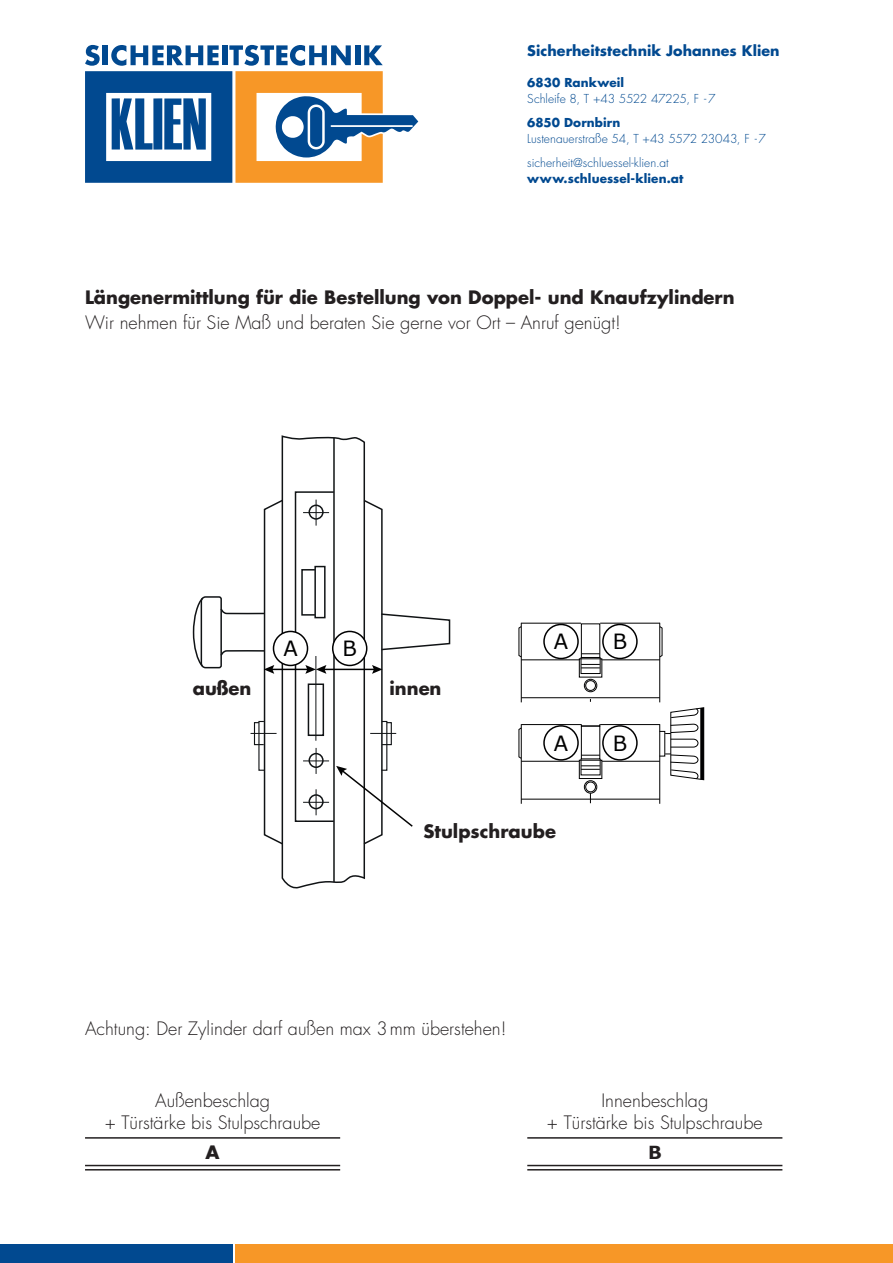
<style>
.page{position:relative;width:893px;height:1263px;background:#fff}
.page>*{position:absolute;margin:0;border:0;box-sizing:border-box;transform-origin:0 0}
.t1{font:21px "Verdana";color:#000001}
.t2{font:300 18px/21.6px "Futura";color:#231f20;text-align:center}
.t3{font:700 18px "Futura";color:#231f20}
.t4{font:700 18px "Verdana";color:#231f20}
.t5{font:700 14.25px "Futura";letter-spacing:.005em;color:#014990}
.t6{font:300 12px/24.3px "Futura";color:#014990}
.t7{font:700 12px "Futura";letter-spacing:.005em;color:#014990}
</style>
<div class="page">
<div style="left:0;top:1244px;width:233px;height:19px;background:#014990"></div>
<div style="left:236px;top:1244px;width:657px;height:19px;background:#f79727"></div>
<svg style="left:85px;top:45px;width:333px;height:138px"></svg>
<hr style="left:521px;top:623px;width:1px;height:79px;background:#000001">
<hr style="left:659px;top:623px;width:1px;height:79px;background:#000001">
<hr style="left:521px;top:697px;width:139px;height:1px;background:#000001">
<hr style="left:521px;top:623px;width:60px;height:1px;background:#000001">
<hr style="left:600px;top:623px;width:60px;height:1px;background:#000001">
<svg style="left:659px;top:625px;width:4px;height:33px"></svg>
<svg style="left:518px;top:625px;width:4px;height:33px"></svg>
<div style="left:581px;top:623px;width:19px;height:35px;border:1px solid #000001"></div>
<div style="left:581px;top:657px;width:19px;height:17px;border:1px solid #000001"></div>
<div style="left:579px;top:658px;width:23px;height:19px;border:1px solid #000001"></div>
<svg style="left:581px;top:653px;width:19px;height:1px"></svg>
<svg style="left:581px;top:664px;width:19px;height:4px"></svg>
<hr style="left:602px;top:659px;width:58px;height:1px;background:#000001">
<hr style="left:521px;top:659px;width:58px;height:1px;background:#000001">
<div style="left:584px;top:679px;width:13px;height:13px;border:1px solid #000001;border-radius:50%"></div>
<div style="left:585px;top:680px;width:11px;height:11px;border:1px solid #000001;border-radius:50%"></div>
<hr style="left:521px;top:724px;width:1px;height:80px;background:#000001">
<hr style="left:659px;top:724px;width:1px;height:80px;background:#000001">
<hr style="left:521px;top:799px;width:139px;height:1px;background:#000001">
<hr style="left:521px;top:724px;width:60px;height:1px;background:#000001">
<hr style="left:600px;top:724px;width:60px;height:1px;background:#000001">
<svg style="left:518px;top:727px;width:4px;height:32px"></svg>
<div style="left:581px;top:726px;width:19px;height:33px;border:1px solid #000001"></div>
<svg style="left:581px;top:724px;width:19px;height:2px"></svg>
<div style="left:579px;top:760px;width:23px;height:19px;border:1px solid #000001"></div>
<svg style="left:581px;top:755px;width:19px;height:1px"></svg>
<svg style="left:581px;top:765px;width:19px;height:5px"></svg>
<hr style="left:602px;top:761px;width:58px;height:1px;background:#000001">
<hr style="left:521px;top:761px;width:58px;height:1px;background:#000001">
<div style="left:584px;top:780px;width:13px;height:13px;border:1px solid #000001;border-radius:50%"></div>
<div style="left:585px;top:782px;width:11px;height:10px;border:1px solid #000001;border-radius:50%"></div>
<div style="left:602px;top:725px;width:36px;height:36px;border:2px solid #000001;border-radius:50%"></div>
<div style="left:543px;top:725px;width:36px;height:36px;border:2px solid #000001;border-radius:50%"></div>
<svg style="left:665px;top:707px;width:40px;height:73px"></svg>
<div style="left:602px;top:624px;width:36px;height:35px;border:2px solid #000001;border-radius:50%"></div>
<div style="left:543px;top:624px;width:36px;height:35px;border:2px solid #000001;border-radius:50%"></div>
<svg style="left:192px;top:435px;width:259px;height:454px"></svg>
<hr style="left:85px;top:1137px;width:255px;height:2px;background:#231f20">
<hr style="left:85px;top:1165px;width:255px;height:1px;background:#231f20">
<hr style="left:85px;top:1169px;width:255px;height:1px;background:#231f20">
<hr style="left:527px;top:1137px;width:255px;height:2px;background:#231f20">
<hr style="left:527px;top:1165px;width:255px;height:1px;background:#231f20">
<hr style="left:527px;top:1169px;width:255px;height:1px;background:#231f20">
<p class="t5" style="left:527px;top:42px;width:254px">Sicherheitstechnik Johannes Klien</p>
<p class="t7" style="left:527px;top:75px;width:98px">6830 Rankweil</p>
<p class="t6" style="left:527px;top:87px;width:190px">Schleife 8, T +43 5522 47225, F -7</p>
<p class="t7" style="left:527px;top:115px;width:95px">6850 Dornbirn</p>
<p class="t6" style="left:527px;top:127px;width:240px">Lustenauerstraße 54, T +43 5572 23043, F -7 sicherheit@schluessel-klien.at</p>
<p class="t7" style="left:527px;top:170px;width:158px">www.schluessel-klien.at</p>
<p class="t3" style="left:85px;top:285px;width:651px">Längenermittlung für die Bestellung von Doppel- und Knaufzylindern</p>
<p class="t2" style="left:85px;top:313px;width:537px">Wir nehmen für Sie Maß und beraten Sie gerne vor Ort – Anruf genügt!</p>
<p class="t1" style="left:283px;top:634px;width:16px">A</p>
<p class="t1" style="left:343px;top:634px;width:16px">B</p>
<p class="t1" style="left:554px;top:627px;width:16px">A</p>
<p class="t1" style="left:613px;top:627px;width:16px">B</p>
<p class="t3" style="left:193px;top:676px;width:60px">außen</p>
<p class="t3" style="left:389px;top:676px;width:54px">innen</p>
<p class="t1" style="left:554px;top:729px;width:16px">A</p>
<p class="t1" style="left:613px;top:729px;width:16px">B</p>
<p class="t3" style="left:423px;top:819px;width:134px">Stulpschraube</p>
<p class="t2" style="left:85px;top:1018px;width:423px">Achtung: Der Zylinder darf außen max 3mm überstehen!</p>
<p class="t2" style="left:105px;top:1090px;width:217px">Außenbeschlag<br>+ Türstärke bis Stulpschraube</p>
<p class="t3" style="left:206px;top:1141px;width:16px">A</p>
<p class="t2" style="left:547px;top:1090px;width:217px">Innenbeschlag<br>+ Türstärke bis Stulpschraube</p>
<p class="t4" style="left:648px;top:1139px;width:15px">B</p>
</div>
